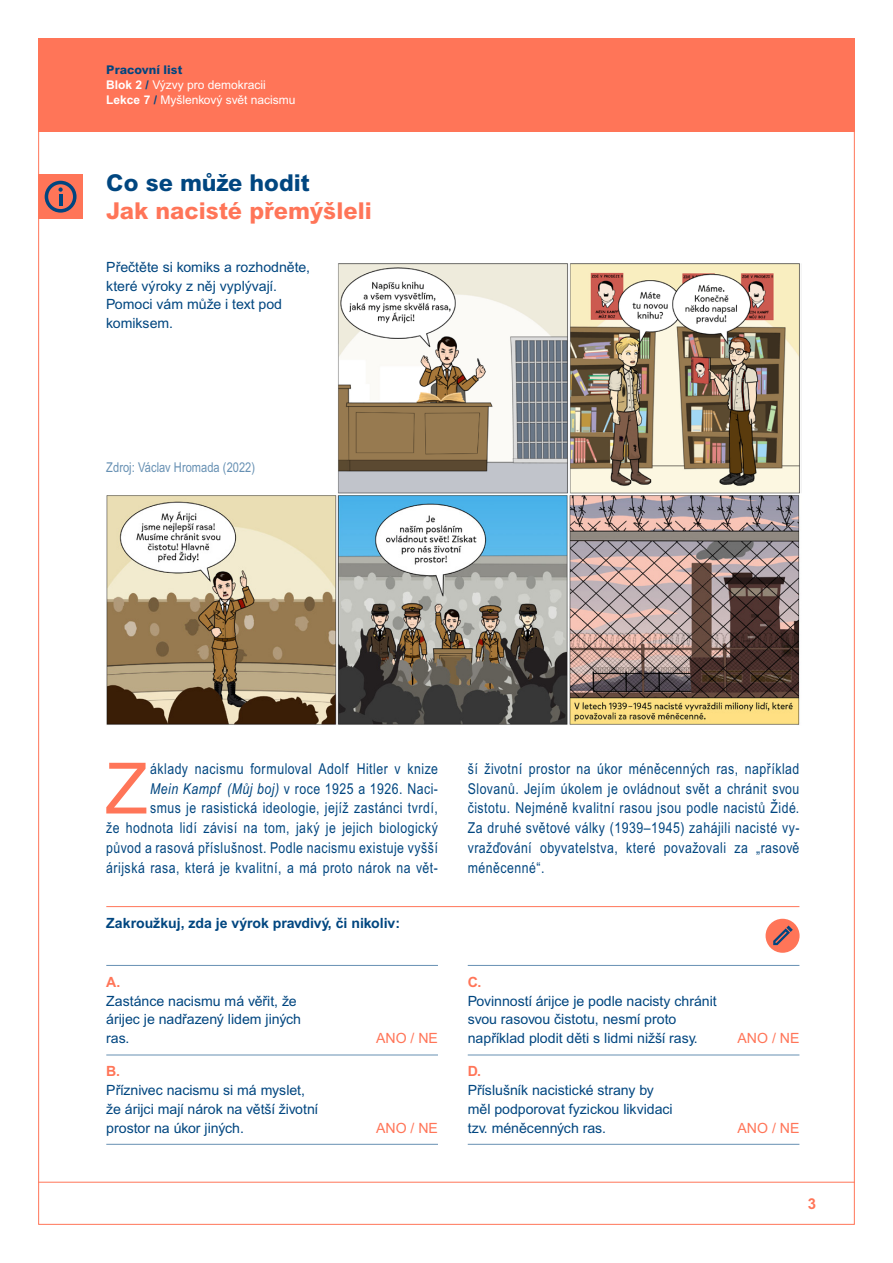
<style>
.page{position:relative;width:893px;height:1263px;background:#fff}
.page>*{position:absolute;margin:0;border:0;box-sizing:border-box;transform-origin:0 0}
.t1{font:70.8px "Arial MT Pro";color:#ff7558}
.t2{font:800 23.25px "Arial MT Pro";color:#ff7558}
.t3{font:800 23.25px "Arial MT Pro";color:#004680}
.t4{font:15px/20px "Arial Narrow MT Pro";letter-spacing:.035em;color:#004680;text-align:right}
.t5{font:700 15px "Arial MT Pro";color:#ff7558}
.t6{font:14.1px/18.8px "Arial MT Pro";color:#004680}
.t7{font:700 14.1px "Arial MT Pro";color:#004680}
.t8{font:14.1px "Arial MT Pro";color:#ff7558}
.t9{font:700 14.1px "Arial MT Pro";color:#ff7558}
.t10{font:13.5px "Arial Narrow MT Pro";letter-spacing:.005em;color:#6690b3}
.t11{font:12px/15px "Arial MT Pro";color:#fff}
.s1{font-weight:800;color:#004680}
.s2{font-weight:700}
.s3{font-weight:700;color:#004680}
.s4{font-style:italic}
</style>
<div class="page">
<hr style="left:38px;top:1182px;width:817px;height:1px;background:#ff7558">
<div style="left:38px;top:38px;width:817px;height:94px;background:#ff7558"></div>
<img style="left:338px;top:263px;width:462px;height:231px">
<img style="left:106px;top:495px;width:694px;height:230px">
<hr style="left:106px;top:906px;width:693px;height:1px;background:#ff7558">
<div style="left:766px;top:919px;width:34px;height:34px;background:#ff7558;border-radius:50%"></div>
<svg style="left:773px;top:925px;width:20px;height:20px"></svg>
<hr style="left:106px;top:1144px;width:332px;height:1px;background:#6690b3">
<hr style="left:468px;top:1144px;width:331px;height:1px;background:#6690b3">
<hr style="left:106px;top:965px;width:332px;height:1px;background:#6690b3">
<hr style="left:468px;top:965px;width:331px;height:1px;background:#6690b3">
<hr style="left:106px;top:1054px;width:332px;height:1px;background:#6690b3">
<hr style="left:468px;top:1054px;width:331px;height:1px;background:#6690b3">
<div style="left:38px;top:174px;width:45px;height:45px;background:#ff7558"></div>
<svg style="left:45px;top:181px;width:32px;height:32px"></svg>
<div style="left:48px;top:184px;width:25px;height:25px;background:#ff7558;border-radius:50%"></div>
<svg style="left:58px;top:187px;width:5px;height:18px"></svg>
<p class="t11" style="left:106px;top:63px;width:191px"><span class="s1">Pracovní list<br></span><span class="s2">Blok 2</span> <span class="s3">/</span> Výzvy pro demokracii<br><span class="s2">Lekce 7</span> <span class="s3">/</span> Myšlenkový svět nacismu</p>
<h2 class="t3" style="left:106px;top:169px;width:205px">Co se může hodit</h2>
<h2 class="t2" style="left:106px;top:197px;width:267px">Jak nacisté přemýšleli</h2>
<p class="t6" style="left:106px;top:258px;width:205px">Přečtěte si komiks a rozhodněte, které výroky z něj vyplývají.<br>Pomoci vám může i text pod komiksem.</p>
<p class="t10" style="left:106px;top:458px;width:150px">Zdroj: Václav Hromada (2022)</p>
<p class="t4" style="left:106px;top:758px;width:333px">áklady nacismu formuloval Adolf Hitler v knize<br><span class="s4">Mein Kampf (Můj boj)</span> v roce 1925 a 1926. Naci-<br>smus je rasistická ideologie, jejíž zastánci tvrdí,<br>že hodnota lidí závisí na tom, jaký je jejich biologický původ a rasová příslušnost. Podle nacismu existuje vyšší árijská rasa, která je kvalitní, a má proto nárok na vět-</p>
<p class="t4" style="left:468px;top:758px;width:333px;text-align:justify">ší životní prostor na úkor méněcenných ras, například Slovanů. Jejím úkolem je ovládnout svět a chránit svou čistotu. Nejméně kvalitní rasou jsou podle nacistů Židé.<br>Za druhé světové války (1939–1945) zahájili nacisté vy&shy;vražďování obyvatelstva, které považovali za „rasově méněcenné“.</p>
<h1 class="t1" style="left:105px;top:748px;width:45px">Z</h1>
<p class="t7" style="left:106px;top:915px;width:295px">Zakroužkuj, zda je výrok pravdivý, či nikoliv:</p>
<p class="t9" style="left:106px;top:973px;width:16px">A.</p>
<p class="t6" style="left:106px;top:992px;width:196px">Zastánce nacismu má věřit, že árijec je nadřazený lidem jiných ras.</p>
<p class="t9" style="left:106px;top:1063px;width:15px">B.</p>
<p class="t6" style="left:106px;top:1081px;width:213px">Příznivec nacismu si má myslet, že árijci mají nárok na větší životní prostor na úkor jiných.</p>
<p class="t9" style="left:468px;top:973px;width:15px">C.</p>
<p class="t6" style="left:468px;top:992px;width:251px">Povinností árijce je podle nacisty chránit svou rasovou čistotu, nesmí proto například plodit děti s lidmi nižší rasy.</p>
<p class="t8" style="left:376px;top:1030px;width:62px">ANO / NE</p>
<p class="t8" style="left:737px;top:1030px;width:62px">ANO / NE</p>
<p class="t9" style="left:468px;top:1063px;width:15px">D.</p>
<p class="t6" style="left:468px;top:1081px;width:206px">Příslušník nacistické strany by měl podporovat fyzickou likvidaci tzv. méněcenných ras.</p>
<p class="t8" style="left:376px;top:1119px;width:62px">ANO / NE</p>
<p class="t8" style="left:737px;top:1119px;width:62px">ANO / NE</p>
<p class="t5" style="left:808px;top:1195px;width:10px">3</p>
</div>
